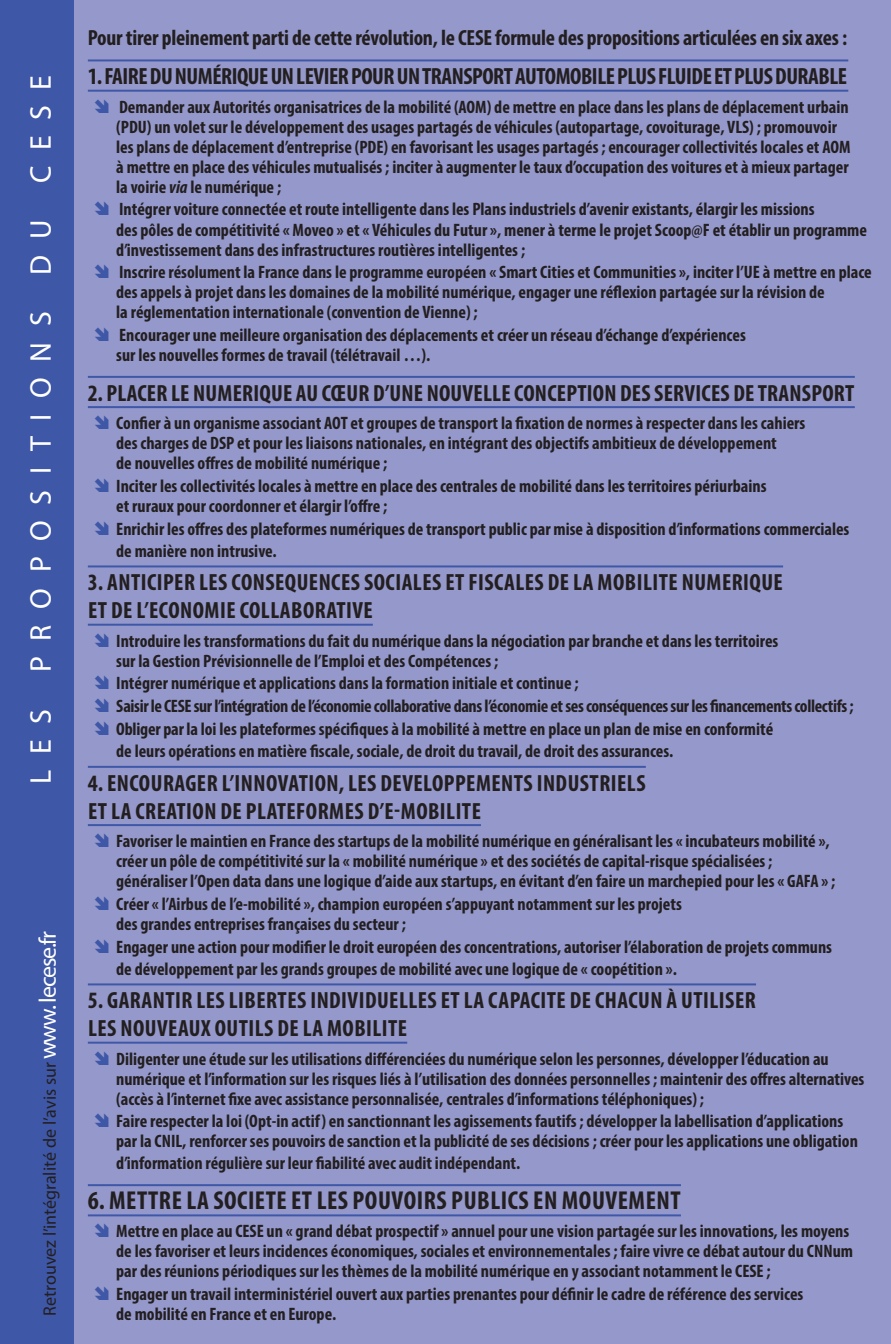
<style>
.page{position:relative;width:891px;height:1344px;background:#fff}
.page>*{position:absolute;margin:0;border:0;box-sizing:border-box;transform-origin:0 0}
.denomination_section{font:30px "Myriad Pro";letter-spacing:.52em;color:#fff}
.proposition_gros_tit{font:700 condensed 26px "Myriad Pro";letter-spacing:.02em;color:#231f20}
.proposition_gros_tit-2{font:700 condensed 23.6px/28px "Myriad Pro";letter-spacing:.02em;color:#231f20}
.proposition_gros_tit-3{font:700 condensed 23.6px "Myriad Pro";letter-spacing:-.02em;color:#231f20}
.proposition_alinéa{font:700 condensed 22px "Myriad Pro";letter-spacing:-.01em;color:#231f20}
.t1{font:700 condensed 18px/20px "Myriad Pro";color:#231f20}
.t2{font:700 condensed 18px "Myriad Pro";letter-spacing:-.02em;color:#231f20}
.proposition_alinéa-2{font:18px "Myriad Pro";color:#231f20}
.s1{font-size:24px;color:#fff}
.s2{font-style:italic}
</style>
<div class="page">
<div style="left:0;top:0;width:890px;height:1344px;background:#9498cb"></div>
<hr style="left:88px;top:59px;width:759px;height:2px;background:#3e57a6">
<hr style="left:88px;top:90px;width:759px;height:2px;background:#3e57a6">
<hr style="left:88px;top:376px;width:766px;height:2px;background:#3e57a6">
<hr style="left:88px;top:406px;width:766px;height:2px;background:#3e57a6">
<hr style="left:88px;top:565px;width:694px;height:2px;background:#3e57a6">
<hr style="left:88px;top:624px;width:284px;height:2px;background:#3e57a6">
<hr style="left:88px;top:766px;width:557px;height:2px;background:#3e57a6">
<hr style="left:88px;top:824px;width:392px;height:2px;background:#3e57a6">
<hr style="left:88px;top:983px;width:667px;height:2px;background:#3e57a6">
<hr style="left:88px;top:1041px;width:319px;height:2px;background:#3e57a6">
<hr style="left:88px;top:1184px;width:592px;height:2px;background:#3e57a6">
<hr style="left:88px;top:1214px;width:592px;height:2px;background:#3e57a6">
<div style="left:0;top:0;width:74px;height:1344px;background:#3e57a6"></div>
<p class="denomination_section" style="left:22px;top:783px;width:710px;rotate:-90deg">LES PROPOSITIONS DU CESE</p>
<p class="proposition_alinéa-2" style="left:39px;top:1315px;width:386px;rotate:-90deg">Retrouvez l’intégralité de l’avis sur <span class="s1">www. lecese.fr</span></p>
<p class="proposition_alinéa" style="left:88px;top:24px;width:760px">Pour tirer pleinement parti de cette révolution, le CESE formule des propositions articulées en six axes :</p>
<p class="proposition_gros_tit-3" style="left:88px;top:61px;width:760px">1. FAIRE DU NUMÉRIQUE UN LEVIER POUR UN TRANSPORT AUTOMOBILE PLUS FLUIDE ET PLUS DURABLE</p>
<p class="t1" style="left:116px;top:96px;width:735px">Demander aux Autorités organisatrices de la mobilité (AOM) de mettre en place dans les plans de déplacement urbain (PDU) un volet sur le développement des usages partagés de véhicules (autopartage, covoiturage, VLS) ; promouvoir les plans de déplacement d’entreprise (PDE) en favorisant les usages partagés ; encourager collectivités locales et AOM à mettre en place des véhicules mutualisés ; inciter à augmenter le taux d’occupation des voitures et à mieux partager la voirie <span class="s2">via</span> le numérique ;</p>
<p class="t1" style="left:116px;top:199px;width:752px">Intégrer voiture connectée et route intelligente dans les Plans industriels d’avenir existants, élargir les missions<br>des pôles de compétitivité « Moveo » et « Véhicules du Futur », mener à terme le projet Scoop@F et établir un programme d’investissement dans des infrastructures routières intelligentes ;</p>
<p class="t1" style="left:116px;top:262px;width:756px">Inscrire résolument la France dans le programme européen « Smart Cities et Communities », inciter l’UE à mettre en place des appels à projet dans les domaines de la mobilité numérique, engager une réflexion partagée sur la révision de<br>la réglementation internationale (convention de Vienne) ;</p>
<p class="t1" style="left:116px;top:325px;width:630px">Encourager une meilleure organisation des déplacements et créer un réseau d’échange d’expériences sur les nouvelles formes de travail (télétravail …).</p>
<p class="proposition_gros_tit-2" style="left:88px;top:378px;width:767px">2. PLACER LE NUMERIQUE AU CŒUR D’UNE NOUVELLE CONCEPTION DES SERVICES DE TRANSPORT</p>
<p class="t1" style="left:116px;top:413px;width:690px">Confier à un organisme associant AOT et groupes de transport la fixation de normes à respecter dans les cahiers des charges de DSP et pour les liaisons nationales, en intégrant des objectifs ambitieux de développement<br>de nouvelles offres de mobilité numérique ;</p>
<p class="t1" style="left:116px;top:475px;width:651px">Inciter les collectivités locales à mettre en place des centrales de mobilité dans les territoires périurbains et ruraux pour coordonner et élargir l’offre ;</p>
<p class="t1" style="left:116px;top:517px;width:734px;line-height:22px">Enrichir les offres des plateformes numériques de transport public par mise à disposition d’informations commerciales de manière non intrusive.</p>
<p class="proposition_gros_tit-2" style="left:88px;top:568px;width:696px">3. ANTICIPER LES CONSEQUENCES SOCIALES ET FISCALES DE LA MOBILITE NUMERIQUE<br>ET DE L’ECONOMIE COLLABORATIVE</p>
<p class="t1" style="left:116px;top:630px;width:663px">Introduire les transformations du fait du numérique dans la négociation par branche et dans les territoires sur la Gestion Prévisionnelle de l’Emploi et des Compétences ;</p>
<p class="t1" style="left:116px;top:673px;width:463px">Intégrer numérique et applications dans la formation initiale et continue ;</p>
<p class="t2" style="left:116px;top:695px;width:738px">Saisir le CESE sur l’intégration de l’économie collaborative dans l’économie et ses conséquences sur les financements collectifs ;</p>
<p class="t1" style="left:116px;top:718px;width:658px;line-height:22px">Obliger par la loi les plateformes spécifiques à la mobilité à mettre en place un plan de mise en conformité de leurs opérations en matière fiscale, sociale, de droit du travail, de droit des assurances.</p>
<p class="proposition_gros_tit-2" style="left:88px;top:768px;width:559px">4. ENCOURAGER L’INNOVATION, LES DEVELOPPEMENTS INDUSTRIELS<br>ET LA CREATION DE PLATEFORMES D’E-MOBILITE</p>
<p class="t1" style="left:116px;top:830px;width:720px">Favoriser le maintien en France des startups de la mobilité numérique en généralisant les « incubateurs mobilité », créer un pôle de compétitivité sur la « mobilité numérique » et des sociétés de capital-risque spécialisées ; généraliser l’Open data dans une logique d’aide aux startups, en évitant d’en faire un marchepied pour les « GAFA » ;</p>
<p class="t1" style="left:116px;top:893px;width:567px">Créer « l’Airbus de l’e-mobilité », champion européen s’appuyant notamment sur les projets des grandes entreprises françaises du secteur ;</p>
<p class="t1" style="left:116px;top:935px;width:717px;line-height:22px">Engager une action pour modifier le droit européen des concentrations, autoriser l’élaboration de projets communs de développement par les grands groupes de mobilité avec une logique de « coopétition ».</p>
<p class="proposition_gros_tit-2" style="left:88px;top:985px;width:669px">5. GARANTIR LES LIBERTES INDIVIDUELLES ET LA CAPACITE DE CHACUN À UTILISER<br>LES NOUVEAUX OUTILS DE LA MOBILITE</p>
<p class="t1" style="left:116px;top:1048px;width:749px">Diligenter une étude sur les utilisations différenciées du numérique selon les personnes, développer l’éducation au numérique et l’information sur les risques liés à l’utilisation des données personnelles ; maintenir des offres alternatives (accès à l’internet fixe avec assistance personnalisée, centrales d’informations téléphoniques) ;</p>
<p class="t1" style="left:116px;top:1111px;width:742px">Faire respecter la loi (Opt-in actif) en sanctionnant les agissements fautifs ; développer la labellisation d’applications par la CNIL, renforcer ses pouvoirs de sanction et la publicité de ses décisions ; créer pour les applications une obligation</p>
<p class="t1" style="left:116px;top:1153px;width:405px">d’information régulière sur leur fiabilité avec audit indépendant.</p>
<p class="proposition_gros_tit" style="left:88px;top:1184px;width:594px">6. METTRE LA SOCIETE ET LES POUVOIRS PUBLICS EN MOUVEMENT</p>
<p class="t1" style="left:116px;top:1221px;width:738px">Mettre en place au CESE un « grand débat prospectif » annuel pour une vision partagée sur les innovations, les moyens de les favoriser et leurs incidences économiques, sociales et environnementales ; faire vivre ce débat autour du CNNum par des réunions périodiques sur les thèmes de la mobilité numérique en y associant notamment le CESE ;</p>
<p class="t1" style="left:116px;top:1283px;width:688px">Engager un travail interministériel ouvert aux parties prenantes pour définir le cadre de référence des services de mobilité en France et en Europe.</p>
</div>
